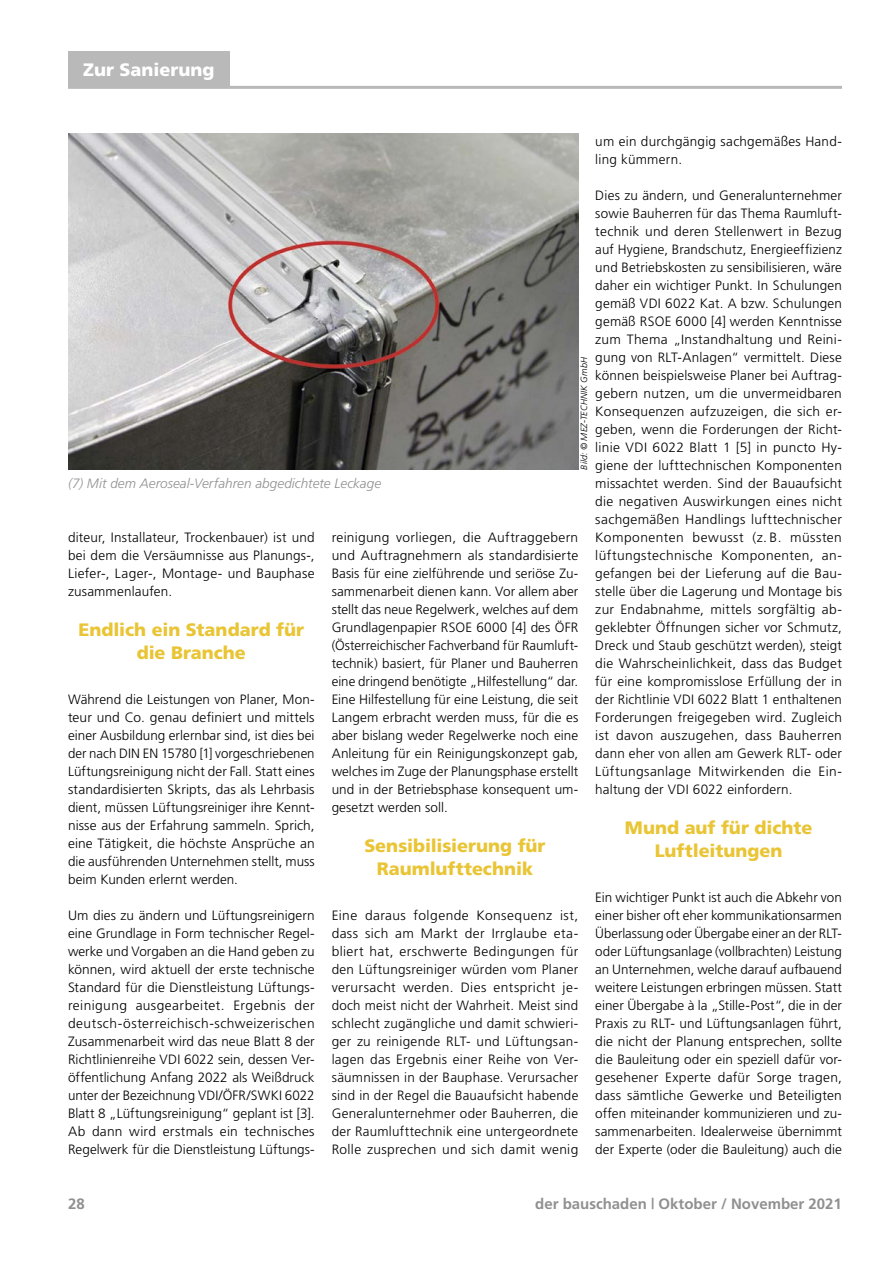
<style>
.page{position:relative;width:893px;height:1263px;background:#fff}
.page>*{position:absolute;margin:0;border:0;box-sizing:border-box;transform-origin:0 0}
.t1{font:18px/22.5px "A Frutiger Black";color:#e9c535;text-align:center}
.t2{font:18px "A Frutiger Black";color:#fff}
.t3{font:700 15px "A Frutiger";color:#8f908f}
.t4{font:13.5px/18px "A Frutiger Light";letter-spacing:.01em;color:#000;text-align:justify}
.t5{font:italic 13.5px "A Frutiger Light";color:#8f908f}
.t6{font:italic 9px "A Frutiger Light";letter-spacing:.015em;color:#000}
</style>
<div class="page">
<hr style="left:68px;top:86px;width:774px;height:3px;background:#b9b9ba">
<div style="left:68px;top:51px;width:162px;height:35px;background:#b9b9ba"></div>
<img style="left:68px;top:134px;width:510px;height:336px">
<h1 class="t2" style="left:83px;top:57px;width:133px">Zur Sanierung</h1>
<p class="t5" style="left:68px;top:473px;width:315px">(7) Mit dem Aeroseal-Verfahren abgedichtete Leckage</p>
<p class="t6" style="left:578px;top:470px;width:114px;rotate:-90deg">Bild: © MEZ-TECHNIK GmbH</p>
<p class="t4" style="left:68px;top:527px;width:248px">diteur, Installateur, Trockenbauer) ist und bei dem die Versäumnisse aus Planungs-, Liefer-, Lager-, Montage- und Bauphase zusammenlaufen.</p>
<h1 class="t1" style="left:78px;top:617px;width:227px">Endlich ein Standard für die Branche</h1>
<p class="t4" style="left:68px;top:689px;width:248px">Während die Leistungen von Planer, Mon&shy;teur und Co. genau definiert und mittels einer Ausbildung erlernbar sind, ist dies bei der nach DIN EN 15780 [1] vorgeschriebenen Lüftungsreinigung nicht der Fall. Statt eines standardisierten Skripts, das als Lehrbasis dient, müssen Lüftungsreiniger ihre Kennt&shy;nisse aus der Erfahrung sammeln. Sprich, eine Tätigkeit, die höchste Ansprüche an die ausführenden Unternehmen stellt, muss beim Kunden erlernt werden.</p>
<p class="t4" style="left:68px;top:905px;width:248px">Um dies zu ändern und Lüftungsreinigern eine Grundlage in Form technischer Regel&shy;werke und Vorgaben an die Hand geben zu können, wird aktuell der erste technische Standard für die Dienstleistung Lüftungs&shy;reinigung ausgearbeitet. Ergebnis der deutsch-österreichisch-schweizerischen Zusammenarbeit wird das neue Blatt 8 der Richtlinienreihe VDI 6022 sein, dessen Ver&shy;öffentlichung Anfang 2022 als Weißdruck unter der Bezeichnung VDI/ÖFR/SWKI 6022<br>Blatt 8 „Lüftungsreinigung“ geplant ist [3].<br>Ab dann wird erstmals ein technisches Regelwerk für die Dienstleistung Lüftungs-</p>
<p class="t4" style="left:332px;top:527px;width:248px">reinigung vorliegen, die Auftraggebern und Auftragnehmern als standardisierte Basis für eine zielführende und seriöse Zu&shy;sammenarbeit dienen kann. Vor allem aber stellt das neue Regelwerk, welches auf dem Grundlagenpapier RSOE 6000 [4] des ÖFR (Österreichischer Fachverband für Raumluft&shy;technik) basiert, für Planer und Bauherren eine dringend benötigte „Hilfestellung“ dar.<br>Eine Hilfestellung für eine Leistung, die seit Langem erbracht werden muss, für die es aber bislang weder Regelwerke noch eine Anleitung für ein Reinigungskonzept gab, welches im Zuge der Planungsphase erstellt und in der Betriebsphase konsequent um&shy;gesetzt werden soll.</p>
<h1 class="t1" style="left:364px;top:833px;width:183px">Sensibilisierung für<br>Raumlufttechnik</h1>
<p class="t4" style="left:332px;top:905px;width:248px">Eine daraus folgende Konsequenz ist, dass sich am Markt der Irrglaube eta&shy;bliert hat, erschwerte Bedingungen für den Lüftungsreiniger würden vom Planer verursacht werden. Dies entspricht je&shy;doch meist nicht der Wahrheit. Meist sind schlecht zugängliche und damit schwieri&shy;ger zu reinigende RLT- und Lüftungsan&shy;lagen das Ergebnis einer Reihe von Ver&shy;säumnissen in der Bauphase. Verursacher sind in der Regel die Bauaufsicht habende Generalunternehmer oder Bauherren, die der Raumlufttechnik eine untergeordnete Rolle zusprechen und sich damit wenig</p>
<p class="t4" style="left:595px;top:131px;width:248px">um ein durchgängig sachgemäßes Hand&shy;ling kümmern.</p>
<p class="t4" style="left:595px;top:185px;width:248px">Dies zu ändern, und Generalunternehmer sowie Bauherren für das Thema Raumluft&shy;technik und deren Stellenwert in Bezug auf Hygiene, Brandschutz, Energieeffizienz und Betriebskosten zu sensibilisieren, wäre daher ein wichtiger Punkt. In Schulungen gemäß VDI 6022 Kat. A bzw. Schulungen gemäß RSOE 6000 [4] werden Kenntnisse zum Thema „Instandhaltung und Reini&shy;gung von RLT-Anlagen“ vermittelt. Diese können beispielsweise Planer bei Auftrag&shy;gebern nutzen, um die unvermeidbaren Konsequenzen aufzuzeigen, die sich er&shy;geben, wenn die Forderungen der Richt&shy;linie VDI 6022 Blatt 1 [5] in puncto Hy&shy;giene der lufttechnischen Komponenten missachtet werden. Sind der Bauaufsicht die negativen Auswirkungen eines nicht sachgemäßen Handlings lufttechnischer Komponenten bewusst (z. B. müssten lüftungstechnische Komponenten, an&shy;gefangen bei der Lieferung auf die Bau&shy;stelle über die Lagerung und Montage bis zur Endabnahme, mittels sorgfältig ab&shy;geklebter Öffnungen sicher vor Schmutz, Dreck und Staub geschützt werden), steigt die Wahrscheinlichkeit, dass das Budget für eine kompromisslose Erfüllung der in der Richtlinie VDI 6022 Blatt 1 enthaltenen Forderungen freigegeben wird. Zugleich ist davon auszugehen, dass Bauherren dann eher von allen am Gewerk RLT- oder Lüftungsanlage Mitwirkenden die Ein&shy;haltung der VDI 6022 einfordern.</p>
<h1 class="t1" style="left:625px;top:815px;width:189px">Mund auf für dichte<br>Luftleitungen</h1>
<p class="t4" style="left:595px;top:887px;width:248px">Ein wichtiger Punkt ist auch die Abkehr von einer bisher oft eher kommunikationsarmen Überlassung oder Übergabe einer an der RLT&shy;oder Lüftungsanlage (vollbrachten) Leistung an Unternehmen, welche darauf aufbauend weitere Leistungen erbringen müssen. Statt einer Übergabe à la „Stille-Post“, die in der Praxis zu RLT- und Lüftungsanlagen führt, die nicht der Planung entsprechen, sollte die Bauleitung oder ein speziell dafür vor&shy;gesehener Experte dafür Sorge tragen, dass sämtliche Gewerke und Beteiligten offen miteinander kommunizieren und zu&shy;sammenarbeiten. Idealerweise übernimmt der Experte (oder die Bauleitung) auch die</p>
<p class="t3" style="left:68px;top:1192px;width:18px">28</p>
<p class="t3" style="left:535px;top:1192px;width:308px">der bauschaden | Oktober / November 2021</p>
</div>
